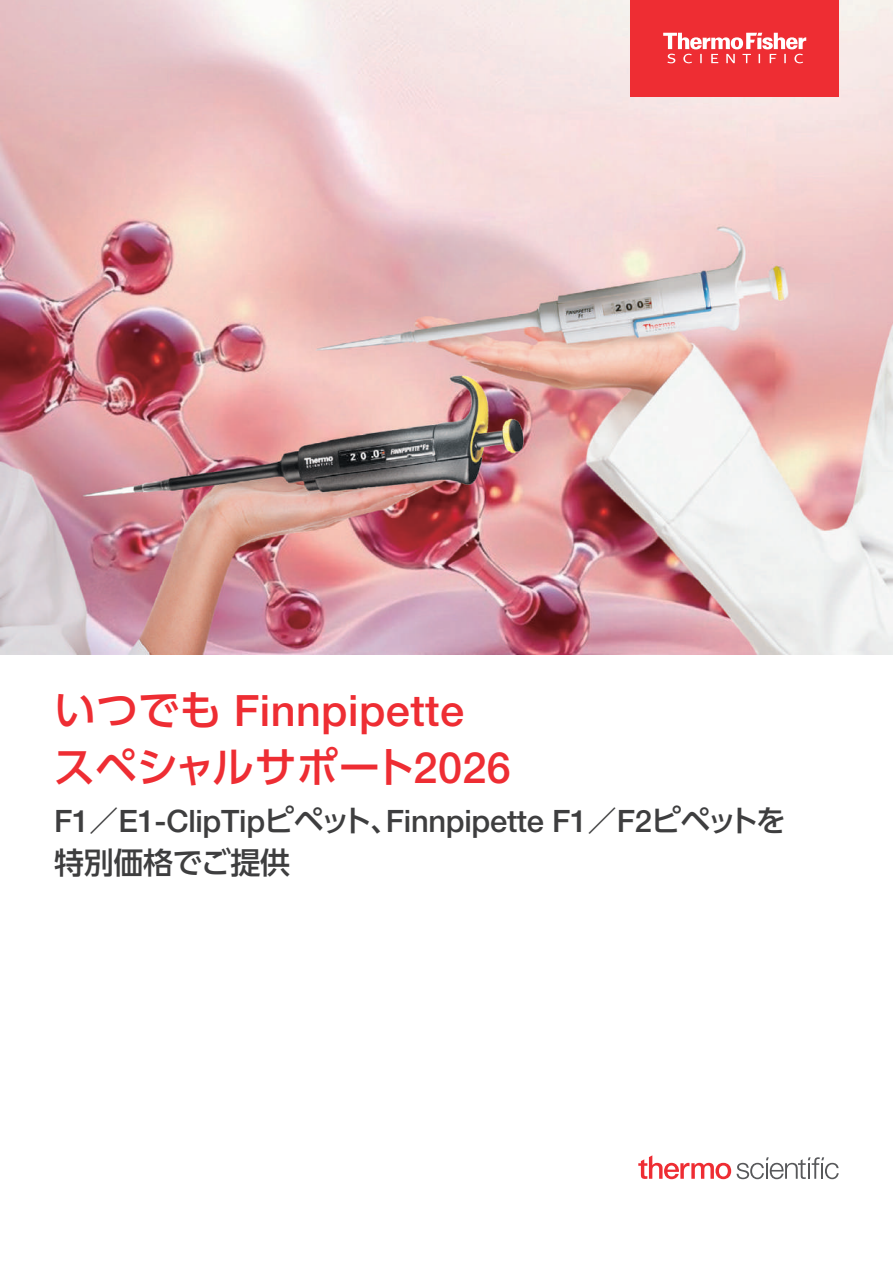
<style>
.page{position:relative;width:893px;height:1263px;background:#fff}
.page>*{position:absolute;margin:0;border:0;box-sizing:border-box;transform-origin:0 0}
.t1{font:500 43.2px "Helvetica Neue LTW1 G";letter-spacing:.01em;color:#ee2d33}
.t2{font:500 42px "UD Shin Go Pro";letter-spacing:-.01em;color:#ee2d33}
.t3{font:500 30.9px "Helvetica Neue LTW1 G";letter-spacing:-.01em;color:#3e3e3f}
.t4{font:500 30px "UD Shin Go Pro";letter-spacing:-.01em;color:#3e3e3f}
.s1{font-family:"UD Shin Go Pro";font-size:42px}
.s2{font-family:"Helvetica Neue LTW1 G";font-size:43.2px}
.s3{font-family:"UD Shin Go Pro";font-size:30px}
</style>
<div class="page">
<img style="left:0;top:0;width:893px;height:655px">
<div style="left:630px;top:0;width:209px;height:96px;background:#ee2d33"></div>
<svg style="left:663px;top:33px;width:143px;height:30px"></svg>
<svg style="left:737px;top:1157px;width:102px;height:22px"></svg>
<svg style="left:638px;top:1155px;width:93px;height:24px"></svg>
<h1 class="t1" style="left:54px;top:684px;width:412px"><span class="s1">いつでも</span> Finnpipette</h1>
<h2 class="t2" style="left:53px;top:733px;width:459px">スペシャルサポート<span class="s2">2026</span></h2>
<p class="t3" style="left:54px;top:803px;width:733px">F1<span class="s3">／</span>E1-ClipTip<span class="s3">ピペット、</span>Finnpipette F1<span class="s3">／</span>F2<span class="s3">ピペットを</span></p>
<p class="t4" style="left:54px;top:838px;width:238px">特別価格でご提供</p>
</div>
